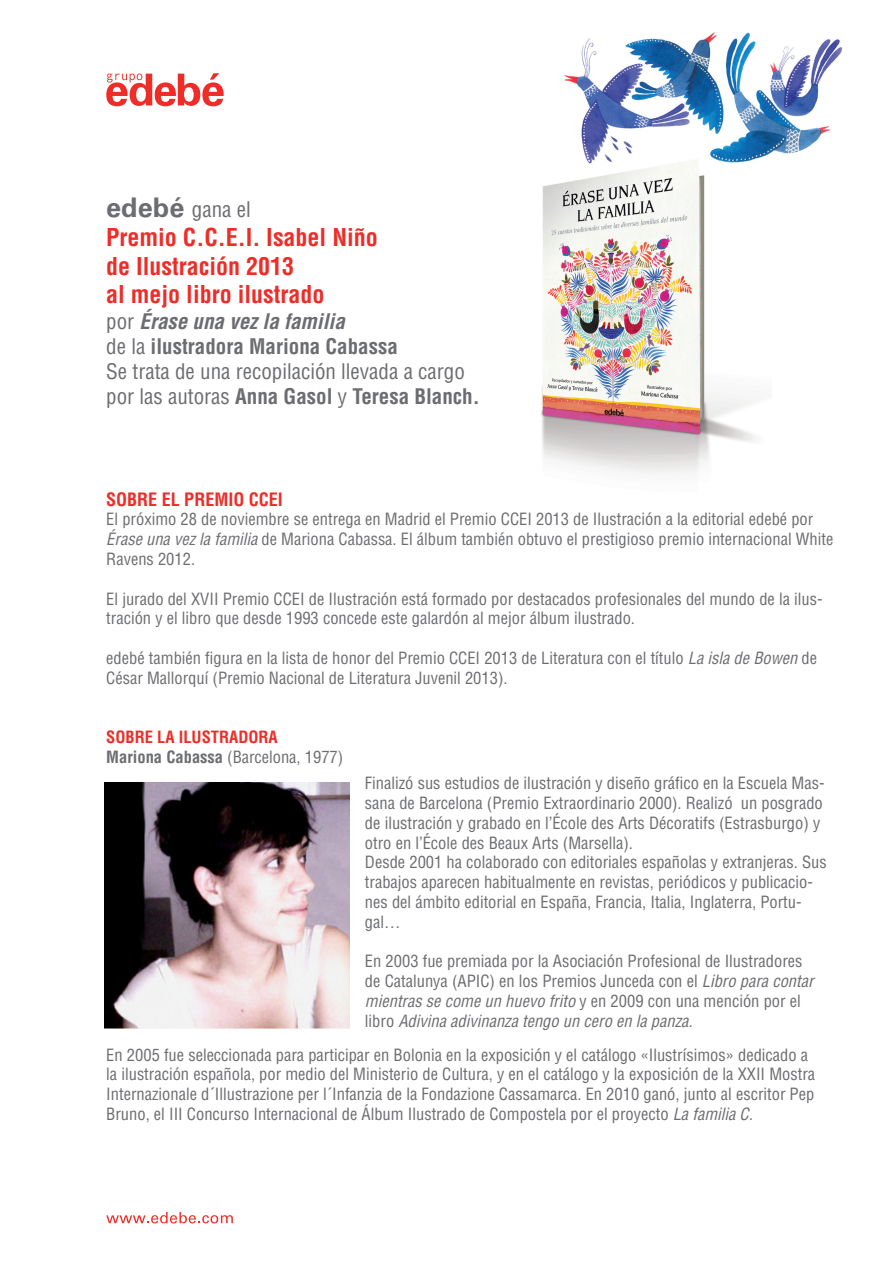
<style>
.page{position:relative;width:893px;height:1263px;background:#fff}
.page>*{position:absolute;margin:0;border:0;box-sizing:border-box;transform-origin:0 0}
.t1{font:700 condensed 24px "Helvetica";color:#ee2d28}
.t2{font:condensed 21px/25.2px "Helvetica";color:#6c6d70}
.t3{font:700 condensed 21px/25.2px "Helvetica";color:#6c6d70}
.t4{font:700 condensed 18px "Helvetica";color:#ee2d28}
.t5{font:condensed 16.5px/19.8px "Helvetica";color:#6c6d70}
.t6{font:700 condensed 16.5px/19.8px "Helvetica";color:#ee2d28}
.s1{font-family:"Univers";font-weight:700;font-stretch:normal;font-size:27px}
.s2{font-weight:400}
.s3{font-style:italic}
.s4{font-weight:700}
.s5{color:#6c6d70}
.s6{font-weight:400;color:#6c6d70}
</style>
<div class="page">
<svg style="left:106px;top:73px;width:118px;height:33px"></svg>
<svg style="left:106px;top:1212px;width:127px;height:11px"></svg>
<img style="left:564px;top:32px;width:279px;height:122px">
<img style="left:541px;top:148px;width:231px;height:325px">
<img style="left:105px;top:782px;width:245px;height:246px">
<p class="t2" style="left:106px;top:197px;width:146px"><span class="s1">edebé</span> gana el</p>
<p class="t1" style="left:106px;top:222px;width:273px">Premio C.C.E.I. Isabel Niño</p>
<p class="t1" style="left:106px;top:251px;width:189px">de Ilustración 2013</p>
<p class="t1" style="left:106px;top:280px;width:220px">al mejo libro ilustrado</p>
<p class="t3" style="left:106px;top:308px;width:293px"><span class="s2">por</span> <span class="s3">Érase una vez la familia<br></span><span class="s2">de la</span> ilustradora Mariona Cabassa</p>
<p class="t2" style="left:106px;top:359px;width:375px">Se trata de una recopilación llevada a cargo por las autoras <span class="s4">Anna Gasol</span> y <span class="s4">Teresa Blanch.</span></p>
<p class="t4" style="left:106px;top:488px;width:178px">SOBRE EL PREMIO CCEI</p>
<p class="t5" style="left:106px;top:509px;width:729px">El próximo 28 de noviembre se entrega en Madrid el Premio CCEI 2013 de Ilustración a la editorial edebé por<br><span class="s3">Érase una vez la familia</span> de Mariona Cabassa. El álbum también obtuvo el prestigioso premio internacional White<br>Ravens 2012.</p>
<p class="t5" style="left:106px;top:588px;width:718px">El jurado del XVII Premio CCEI de Ilustración está formado por destacados profesionales del mundo de la ilus&shy;tración y el libro que desde 1993 concede este galardón al mejor álbum ilustrado.</p>
<p class="t5" style="left:106px;top:648px;width:712px">edebé también figura en la lista de honor del Premio CCEI 2013 de Literatura con el título <span class="s3">La isla de Bowen</span> de<br>César Mallorquí (Premio Nacional de Literatura Juvenil 2013).</p>
<p class="t6" style="left:106px;top:727px;width:239px">SOBRE LA ILUSTRADORA<br><span class="s5">Mariona Cabassa</span> <span class="s6">(Barcelona, 1977)</span></p>
<p class="t5" style="left:365px;top:773px;width:463px">Finalizó sus estudios de ilustración y diseño gráfico en la Escuela Mas&shy;sana de Barcelona (Premio Extraordinario 2000). Realizó un posgrado de ilustración y grabado en l’École des Arts Décoratifs (Estrasburgo) y otro en l’École des Beaux Arts (Marsella).<br>Desde 2001 ha colaborado con editoriales españolas y extranjeras. Sus trabajos aparecen habitualmente en revistas, periódicos y publicacio&shy;nes del ámbito editorial en España, Francia, Italia, Inglaterra, Portu&shy;gal…</p>
<p class="t5" style="left:365px;top:951px;width:450px">En 2003 fue premiada por la Asociación Profesional de Ilustradores de Catalunya (APIC) en los Premios Junceda con el <span class="s3">Libro para contar mientras se come un huevo frito</span> y en 2009 con una mención por el libro <span class="s3">Adivina adivinanza tengo un cero en la panza.</span></p>
<p class="t5" style="left:106px;top:1044px;width:710px">En 2005 fue seleccionada para participar en Bolonia en la exposición y el catálogo «Ilustrísimos» dedicado a la ilustración española, por medio del Ministerio de Cultura, y en el catálogo y la exposición de la XXII Mostra Internazionale d´Illustrazione per l´Infanzia de la Fondazione Cassamarca. En 2010 ganó, junto al escritor Pep Bruno, el III Concurso Internacional de Álbum Ilustrado de Compostela por el proyecto <span class="s3">La familia C.</span></p>
</div>
